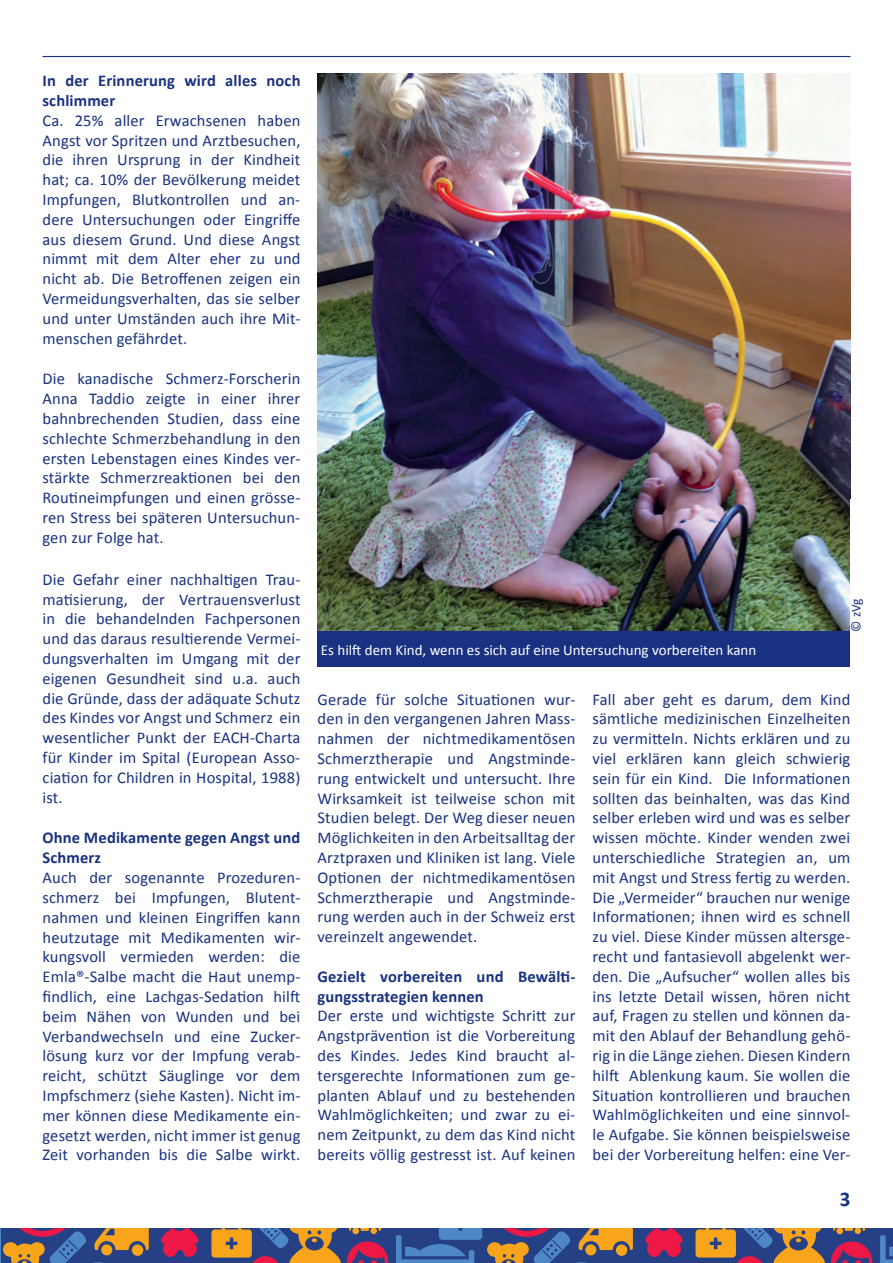
<style>
.page{position:relative;width:893px;height:1263px;background:#fff}
.page>*{position:absolute;margin:0;border:0;box-sizing:border-box;transform-origin:0 0}
.t1{font:700 21px "Calibri";color:#183181}
.t2{font:16.5px/19.8px "Calibri";letter-spacing:.01em;color:#183181;text-align:justify}
.t3{font:700 16.5px/19.8px "Calibri";letter-spacing:.01em;color:#183181}
.t4{font:15px "Calibri";color:#fff}
.t5{font:13.5px "Calibri";color:#183181}
</style>
<div class="page">
<div style="left:0;top:1229px;width:469px;height:34px;background:#264085"></div>
<svg style="left:161px;top:1229px;width:38px;height:28px"></svg>
<svg style="left:211px;top:1229px;width:177px;height:34px"></svg>
<div style="left:469px;top:1229px;width:424px;height:34px;background:#264085"></div>
<svg style="left:645px;top:1229px;width:38px;height:28px"></svg>
<svg style="left:396px;top:1229px;width:237px;height:34px"></svg>
<svg style="left:695px;top:1229px;width:177px;height:34px"></svg>
<svg style="left:880px;top:1235px;width:13px;height:28px"></svg>
<svg style="left:0;top:1229px;width:149px;height:34px"></svg>
<img style="left:317px;top:74px;width:533px;height:557px">
<div style="left:317px;top:631px;width:533px;height:36px;background:#183181"></div>
<hr style="left:43px;top:56px;width:807px;height:1px;background:#183181">
<p class="t3" style="left:43px;top:71px;width:260px">In der Erinnerung wird alles noch schlimmer</p>
<p class="t2" style="left:43px;top:110px;width:259px">Ca. 25% aller Erwachsenen haben Angst vor Spritzen und Arztbesuchen, die ihren Ursprung in der Kindheit hat; ca. 10% der Bevölkerung meidet Impfungen, Blutkontrollen und an&shy;dere Untersuchungen oder Eingriffe aus diesem Grund. Und diese Angst nimmt mit dem Alter eher zu und nicht ab. Die Betroffenen zeigen ein Vermeidungsverhalten, das sie selber und unter Umständen auch ihre Mit&shy;menschen gefährdet.</p>
<p class="t2" style="left:43px;top:369px;width:259px">Die kanadische Schmerz-Forscherin Anna Taddio zeigte in einer ihrer bahnbrechenden Studien, dass eine schlechte Schmerzbehandlung in den ersten Lebenstagen eines Kindes ver&shy;stärkte Schmerzreaktionen bei den Routineimpfungen und einen grösse&shy;ren Stress bei späteren Untersuchun&shy;gen zur Folge hat.</p>
<p class="t2" style="left:43px;top:569px;width:259px">Die Gefahr einer nachhaltigen Trau&shy;matisierung, der Vertrauensverlust in die behandelnden Fachpersonen und das daraus resultierende Vermei&shy;dungsverhalten im Umgang mit der eigenen Gesundheit sind u.a. auch die Gründe, dass der adäquate Schutz des Kindes vor Angst und Schmerz ein wesentlicher Punkt der EACH-Charta für Kinder im Spital (European Asso&shy;ciation for Children in Hospital, 1988) ist.</p>
<p class="t3" style="left:43px;top:828px;width:259px">Ohne Medikamente gegen Angst und<br>Schmerz</p>
<p class="t2" style="left:43px;top:868px;width:259px">Auch der sogenannte Prozeduren&shy;schmerz bei Impfungen, Blutent&shy;nahmen und kleinen Eingriffen kann heutzutage mit Medikamenten wir&shy;kungsvoll vermieden werden: die Emla®-Salbe macht die Haut unemp&shy;findlich, eine Lachgas-Sedation hilft beim Nähen von Wunden und bei Verbandwechseln und eine Zucker&shy;lösung kurz vor der Impfung verab&shy;reicht, schützt Säuglinge vor dem Impfschmerz (siehe Kasten). Nicht im&shy;mer können diese Medikamente ein&shy;gesetzt werden, nicht immer ist genug Zeit vorhanden bis die Salbe wirkt.</p>
<p class="t4" style="left:321px;top:640px;width:437px">Es hilft dem Kind, wenn es sich auf eine Untersuchung vorbereiten kann</p>
<p class="t5" style="left:848px;top:631px;width:35px;rotate:-90deg">© zVg</p>
<p class="t2" style="left:317px;top:689px;width:259px">Gerade für solche Situationen wur&shy;den in den vergangenen Jahren Mass&shy;nahmen der nichtmedikamentösen Schmerztherapie und Angstminde&shy;rung entwickelt und untersucht. Ihre Wirksamkeit ist teilweise schon mit Studien belegt. Der Weg dieser neuen Möglichkeiten in den Arbeitsalltag der Arztpraxen und Kliniken ist lang. Viele Optionen der nichtmedikamentösen Schmerztherapie und Angstminde&shy;rung werden auch in der Schweiz erst vereinzelt angewendet.</p>
<p class="t3" style="left:317px;top:966px;width:259px">Gezielt vorbereiten und Bewälti&shy;gungsstrategien kennen</p>
<p class="t2" style="left:317px;top:1006px;width:259px">Der erste und wichtigste Schritt zur Angstprävention ist die Vorbereitung des Kindes. Jedes Kind braucht al&shy;tersgerechte Informationen zum ge&shy;planten Ablauf und zu bestehenden Wahlmöglichkeiten; und zwar zu ei&shy;nem Zeitpunkt, zu dem das Kind nicht bereits völlig gestresst ist. Auf keinen</p>
<p class="t2" style="left:592px;top:689px;width:259px">Fall aber geht es darum, dem Kind sämtliche medizinischen Einzelheiten zu vermitteln. Nichts erklären und zu viel erklären kann gleich schwierig sein für ein Kind. Die Informationen sollten das beinhalten, was das Kind selber erleben wird und was es selber wissen möchte. Kinder wenden zwei unterschiedliche Strategien an, um mit Angst und Stress fertig zu werden.<br>Die „Vermeider“ brauchen nur wenige Informationen; ihnen wird es schnell zu viel. Diese Kinder müssen altersge&shy;recht und fantasievoll abgelenkt wer&shy;den. Die „Aufsucher“ wollen alles bis ins letzte Detail wissen, hören nicht auf, Fragen zu stellen und können da&shy;mit den Ablauf der Behandlung gehö&shy;rig in die Länge ziehen. Diesen Kindern hilft Ablenkung kaum. Sie wollen die Situation kontrollieren und brauchen Wahlmöglichkeiten und eine sinnvol&shy;le Aufgabe. Sie können beispielsweise bei der Vorbereitung helfen: eine Ver-</p>
<p class="t1" style="left:840px;top:1185px;width:12px">3</p>
</div>
